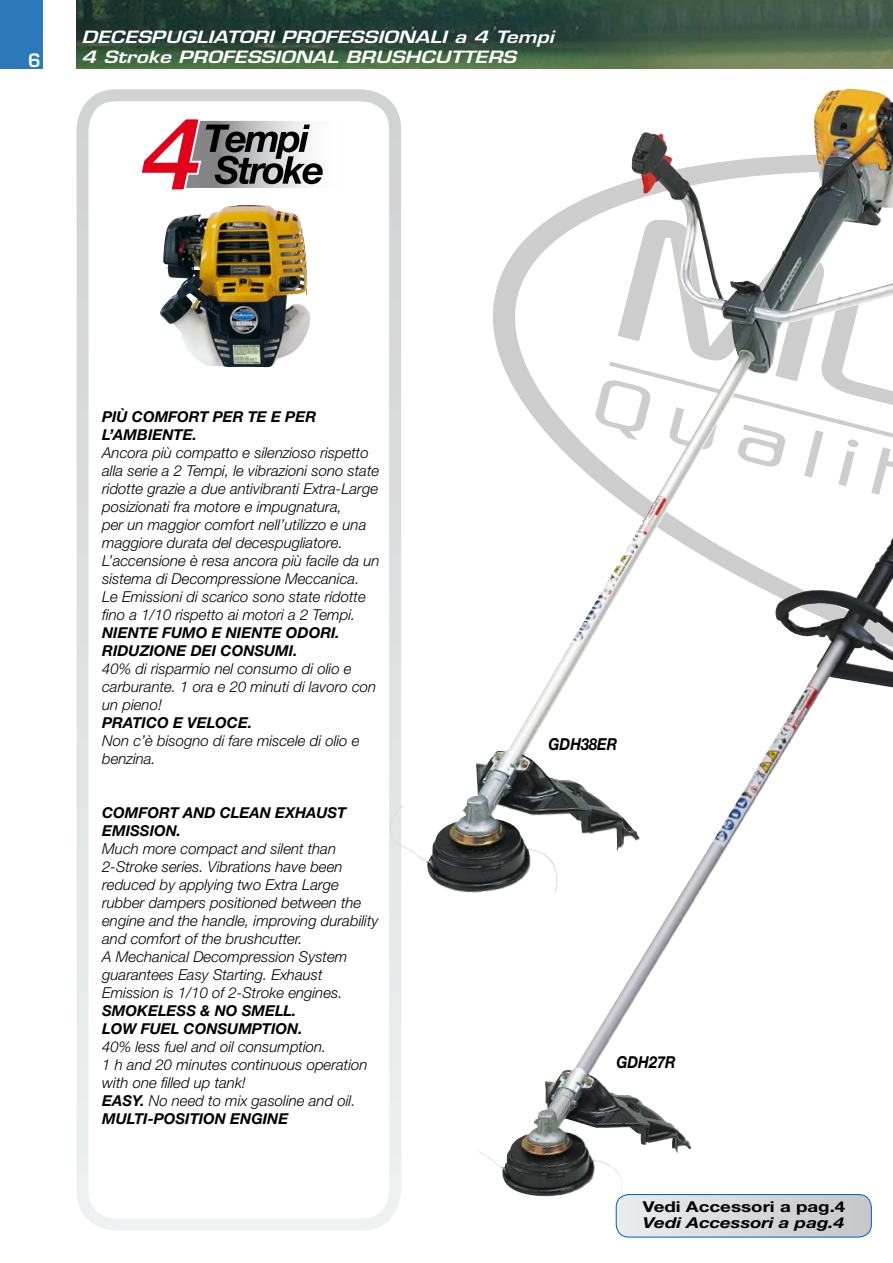
<style>
.page{position:relative;width:893px;height:1263px;background:#fff}
.page>*{position:absolute;margin:0;border:0;box-sizing:border-box;transform-origin:0 0}
.t1{font:600 18px "Eurostile LT Std";color:#fff}
.t2{font:italic 600 16.5px/19.8px "Eurostile LT Std";color:#fff;scale:1.25 1}
.t3{font:italic 700 16.5px "Helvetica Neue LT Std";color:#000;scale:.88 1}
.t4{font:italic 300 15px/18px "Helvetica Neue LT Std";color:#000}
.t5{font:italic 700 15px/18px "Helvetica Neue LT Std";color:#000}
.t6{font:700 15px "Helvetica Neue LT Std";color:#000;scale:1.25 1}
.t7{font:italic 700 15px "Helvetica Neue LT Std";color:#000;scale:1.25 1}
.s1{font-weight:700}
</style>
<div class="page">
<div style="left:0;top:0;width:43px;height:69px;background:#2b79b8"></div>
<img style="left:77px;top:0;width:816px;height:69px">
<svg style="left:847px;top:117px;width:46px;height:571px"></svg>
<svg style="left:142px;top:119px;width:181px;height:71px"></svg>
<img style="left:401px;top:89px;width:446px;height:804px">
<img style="left:479px;top:538px;width:413px;height:659px">
<div style="left:77px;top:89px;width:324px;height:1142px;border:12px solid #fff;border-radius:34px"></div>
<img style="left:160px;top:205px;width:150px;height:162px">
<svg style="left:616px;top:1194px;width:255px;height:43px;background:#d7d9da"></svg>
<div style="left:616px;top:1194px;width:256px;height:43px;border:1px solid #0060a9;border-radius:13px"></div>
<p class="t1" style="left:28px;top:49px;width:14px">6</p>
<p class="t2" style="left:82px;top:28px;width:379px">DECESPUGLIATORI PROFESSIONALI a 4 Tempi<br>4 Stroke PROFESSIONAL BRUSHCUTTERS</p>
<p class="t5" style="left:102px;top:408px;width:215px">PIÙ COMFORT PER TE E PER<br>L’AMBIENTE.</p>
<p class="t4" style="left:102px;top:444px;width:279px">Ancora più compatto e silenzioso rispetto alla serie a 2 Tempi, le vibrazioni sono state ridotte grazie a due antivibranti Extra-Large posizionati fra motore e impugnatura,<br>per un maggior comfort nell’utilizzo e una maggiore durata del decespugliatore.<br>L’accensione è resa ancora più facile da un sistema di Decompressione Meccanica.<br>Le Emissioni di scarico sono state ridotte fino a 1/10 rispetto ai motori a 2 Tempi.</p>
<p class="t5" style="left:102px;top:624px;width:239px">NIENTE FUMO E NIENTE ODORI.<br>RIDUZIONE DEI CONSUMI.</p>
<p class="t4" style="left:102px;top:660px;width:276px">40% di risparmio nel consumo di olio e carburante. 1 ora e 20 minuti di lavoro con un pieno!</p>
<p class="t5" style="left:102px;top:714px;width:152px">PRATICO E VELOCE.</p>
<p class="t4" style="left:102px;top:732px;width:259px">Non c’è bisogno di fare miscele di olio e benzina.</p>
<p class="t5" style="left:102px;top:804px;width:246px">COMFORT AND CLEAN EXHAUST<br>EMISSION.</p>
<p class="t4" style="left:102px;top:840px;width:278px">Much more compact and silent than 2-Stroke series. Vibrations have been reduced by applying two Extra Large rubber dampers positioned between the engine and the handle, improving durability and comfort of the brushcutter.<br>A Mechanical Decompression System guarantees Easy Starting. Exhaust Emission is 1/10 of 2-Stroke engines.</p>
<p class="t5" style="left:102px;top:1002px;width:202px">SMOKELESS &amp; NO SMELL.<br>LOW FUEL CONSUMPTION.</p>
<p class="t4" style="left:102px;top:1038px;width:267px">40% less fuel and oil consumption.<br>1 h and 20 minutes continuous operation with one filled up tank!<br><span class="s1">EASY.</span> No need to mix gasoline and oil.<br><span class="s1">MULTI-POSITION ENGINE</span></p>
<p class="t3" style="left:549px;top:734px;width:80px">GDH38ER</p>
<p class="t3" style="left:616px;top:1052px;width:69px">GDH27R</p>
<p class="t6" style="left:643px;top:1197px;width:163px">Vedi Accessori a pag.4</p>
<p class="t7" style="left:643px;top:1213px;width:163px">Vedi Accessori a pag.4</p>
</div>
